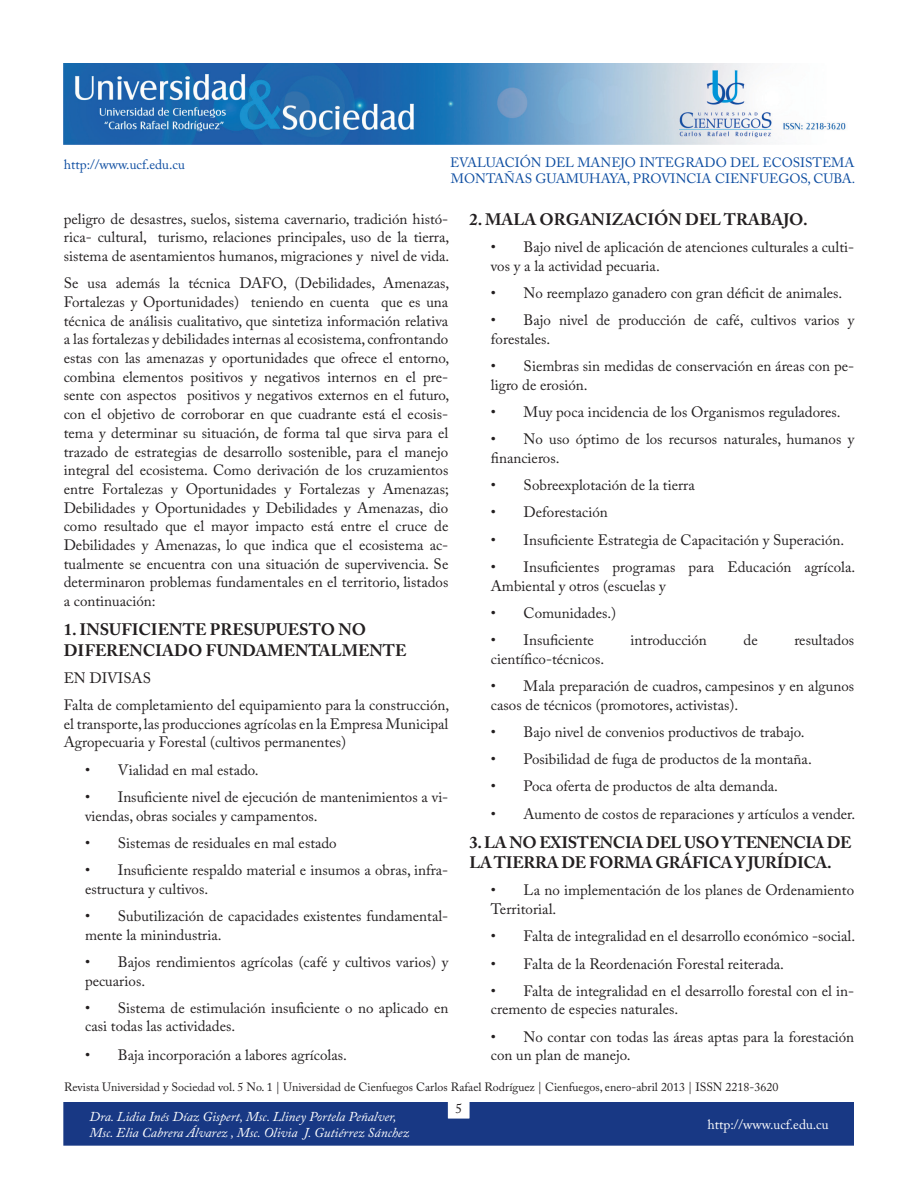
<style>
.page{position:relative;width:918px;height:1188px;background:#fff}
.page>*{position:absolute;margin:0;border:0;box-sizing:border-box;transform-origin:0 0}
.subtítulos{font:700 16.5px/20.5px "Adobe Caslon Pro";letter-spacing:-.01em;color:#231f20}
.texto_sangria{font:15px/18.8px "Adobe Caslon Pro";color:#231f20}
.texto{font:15px/18.8px "Adobe Caslon Pro";color:#231f20;text-align:justify}
.t1{font:13.5px/16.2px "Adobe Caslon Pro";color:#0d4da1}
.t2{font:italic 13.5px/16.2px "Adobe Caslon Pro";color:#fff}
.t3{font:13.5px "Adobe Caslon Pro";color:#fff}
.t4{font:13.5px "Adobe Caslon Pro";color:#231f20}
.t5{font:12px "Adobe Caslon Pro";color:#231f20}
</style>
<div class="page">
<img style="left:64px;top:64px;width:782px;height:80px">
<div style="left:64px;top:1103px;width:790px;height:42px;background:#183884"></div>
<p class="t1" style="left:64px;top:156px;width:123px">http://www.ucf.edu.cu</p>
<p class="t1" style="left:450px;top:154px;width:407px">EVALUACIÓN DEL MANEJO INTEGRADO DEL ECOSISTEMA<br>MONTAÑAS GUAMUHAYA, PROVINCIA CIENFUEGOS, CUBA.</p>
<p class="texto" style="left:64px;top:209px;width:387px">peligro de desastres, suelos, sistema cavernario, tradición histó&shy;rica- cultural, turismo, relaciones principales, uso de la tierra, sistema de asentamientos humanos, migraciones y nivel de vida.</p>
<p class="texto" style="left:64px;top:274px;width:387px">Se usa además la técnica DAFO, (Debilidades, Amenazas, Fortalezas y Oportunidades) teniendo en cuenta que es una técnica de análisis cualitativo, que sintetiza información relativa a las fortalezas y debilidades internas al ecosistema, confrontando estas con las amenazas y oportunidades que ofrece el entorno, combina elementos positivos y negativos internos en el pre&shy;sente con aspectos positivos y negativos externos en el futuro, con el objetivo de corroborar en que cuadrante está el ecosis&shy;tema y determinar su situación, de forma tal que sirva para el trazado de estrategias de desarrollo sostenible, para el manejo integral del ecosistema. Como derivación de los cruzamientos entre Fortalezas y Oportunidades y Fortalezas y Amenazas; Debilidades y Oportunidades y Debilidades y Amenazas, dio como resultado que el mayor impacto está entre el cruce de Debilidades y Amenazas, lo que indica que el ecosistema ac&shy;tualmente se encuentra con una situación de supervivencia. Se determinaron problemas fundamentales en el territorio, listados a continuación:</p>
<p class="subtítulos" style="left:64px;top:619px;width:344px">1. INSUFICIENTE PRESUPUESTO NO<br>DIFERENCIADO FUNDAMENTALMENTE</p>
<p class="texto" style="left:64px;top:668px;width:89px">EN DIVISAS</p>
<p class="texto" style="left:64px;top:696px;width:387px">Falta de completamiento del equipamiento para la construcción, el transporte, las producciones agrícolas en la Empresa Municipal Agropecuaria y Forestal (cultivos permanentes)</p>
<p class="texto_sangria" style="left:85px;top:760px;width:175px">• Vialidad en mal estado.</p>
<p class="texto_sangria" style="left:85px;top:787px;width:365px">• Insuficiente nivel de ejecución de mantenimientos a vi&shy;viendas, obras sociales y campamentos.</p>
<p class="texto_sangria" style="left:85px;top:833px;width:253px">• Sistemas de residuales en mal estado</p>
<p class="texto_sangria" style="left:85px;top:860px;width:365px">• Insuficiente respaldo material e insumos a obras, infra&shy;estructura y cultivos.</p>
<p class="texto_sangria" style="left:85px;top:906px;width:365px">• Subutilización de capacidades existentes fundamental&shy;mente la minindustria.</p>
<p class="texto_sangria" style="left:85px;top:952px;width:365px">• Bajos rendimientos agrícolas (café y cultivos varios) y pecuarios.</p>
<p class="texto_sangria" style="left:85px;top:998px;width:365px">• Sistema de estimulación insuficiente o no aplicado en casi todas las actividades.</p>
<p class="texto_sangria" style="left:85px;top:1046px;width:263px">• Baja incorporación a labores agrícolas.</p>
<p class="subtítulos" style="left:470px;top:209px;width:340px">2. MALA ORGANIZACIÓN DEL TRABAJO.</p>
<p class="texto_sangria" style="left:491px;top:237px;width:365px">• Bajo nivel de aplicación de atenciones culturales a culti&shy;vos y a la actividad pecuaria.</p>
<p class="texto_sangria" style="left:491px;top:283px;width:353px">• No reemplazo ganadero con gran déficit de animales.</p>
<p class="texto_sangria" style="left:491px;top:311px;width:365px">• Bajo nivel de producción de café, cultivos varios y forestales.</p>
<p class="texto_sangria" style="left:491px;top:357px;width:365px">• Siembras sin medidas de conservación en áreas con pe&shy;ligro de erosión.</p>
<p class="texto_sangria" style="left:491px;top:402px;width:351px">• Muy poca incidencia de los Organismos reguladores.</p>
<p class="texto_sangria" style="left:491px;top:430px;width:365px">• No uso óptimo de los recursos naturales, humanos y financieros.</p>
<p class="texto_sangria" style="left:491px;top:476px;width:205px">• Sobreexplotación de la tierra</p>
<p class="texto_sangria" style="left:491px;top:503px;width:118px">• Deforestación</p>
<p class="texto_sangria" style="left:491px;top:530px;width:355px">• Insuficiente Estrategia de Capacitación y Superación.</p>
<p class="texto_sangria" style="left:491px;top:557px;width:366px">• Insuficientes programas para Educación agrícola.<br>Ambiental y otros (escuelas y</p>
<p class="texto_sangria" style="left:491px;top:603px;width:127px">• Comunidades.)</p>
<p class="texto_sangria" style="left:491px;top:630px;width:105px">• Insuficiente</p>
<p class="texto_sangria" style="left:631px;top:630px;width:78px">introducción</p>
<p class="texto_sangria" style="left:744px;top:630px;width:16px">de</p>
<p class="texto_sangria" style="left:794px;top:630px;width:61px">resultados</p>
<p class="texto_sangria" style="left:491px;top:649px;width:115px">científico-técnicos.</p>
<p class="texto_sangria" style="left:491px;top:676px;width:365px">• Mala preparación de cuadros, campesinos y en algunos casos de técnicos (promotores, activistas).</p>
<p class="texto_sangria" style="left:491px;top:722px;width:315px">• Bajo nivel de convenios productivos de trabajo.</p>
<p class="texto_sangria" style="left:491px;top:750px;width:322px">• Posibilidad de fuga de productos de la montaña.</p>
<p class="texto_sangria" style="left:491px;top:777px;width:289px">• Poca oferta de productos de alta demanda.</p>
<p class="texto_sangria" style="left:491px;top:804px;width:366px">• Aumento de costos de reparaciones y artículos a vender.</p>
<p class="subtítulos" style="left:470px;top:832px;width:384px">3. LA NO EXISTENCIA DEL USO Y TENENCIA DE<br>LA TIERRA DE FORMA GRÁFICA Y JURÍDICA.</p>
<p class="texto_sangria" style="left:491px;top:881px;width:365px">• La no implementación de los planes de Ordenamiento<br>Territorial.</p>
<p class="texto_sangria" style="left:491px;top:927px;width:366px">• Falta de integralidad en el desarrollo económico -social.</p>
<p class="texto_sangria" style="left:491px;top:954px;width:295px">• Falta de la Reordenación Forestal reiterada.</p>
<p class="texto_sangria" style="left:491px;top:981px;width:365px">• Falta de integralidad en el desarrollo forestal con el in&shy;cremento de especies naturales.</p>
<p class="texto_sangria" style="left:491px;top:1027px;width:365px">• No contar con todas las áreas aptas para la forestación con un plan de manejo.</p>
<p class="t5" style="left:64px;top:1079px;width:716px">Revista Universidad y Sociedad vol. 5 No. 1 | Universidad de Cienfuegos Carlos Rafael Rodríguez | Cienfuegos, enero-abril 2013 | ISSN 2218-3620</p>
<p class="t4" style="left:456px;top:1100px;width:8px">5</p>
<p class="t2" style="left:90px;top:1108px;width:321px">Dra. Lidia Inés Díaz Gispert, Msc. Lliney Portela Peñalver,<br>Msc. Elia Cabrera Álvarez , Msc. Olivia J. Gutiérrez Sánchez</p>
<p class="t3" style="left:708px;top:1117px;width:123px">http://www.ucf.edu.cu</p>
</div>
